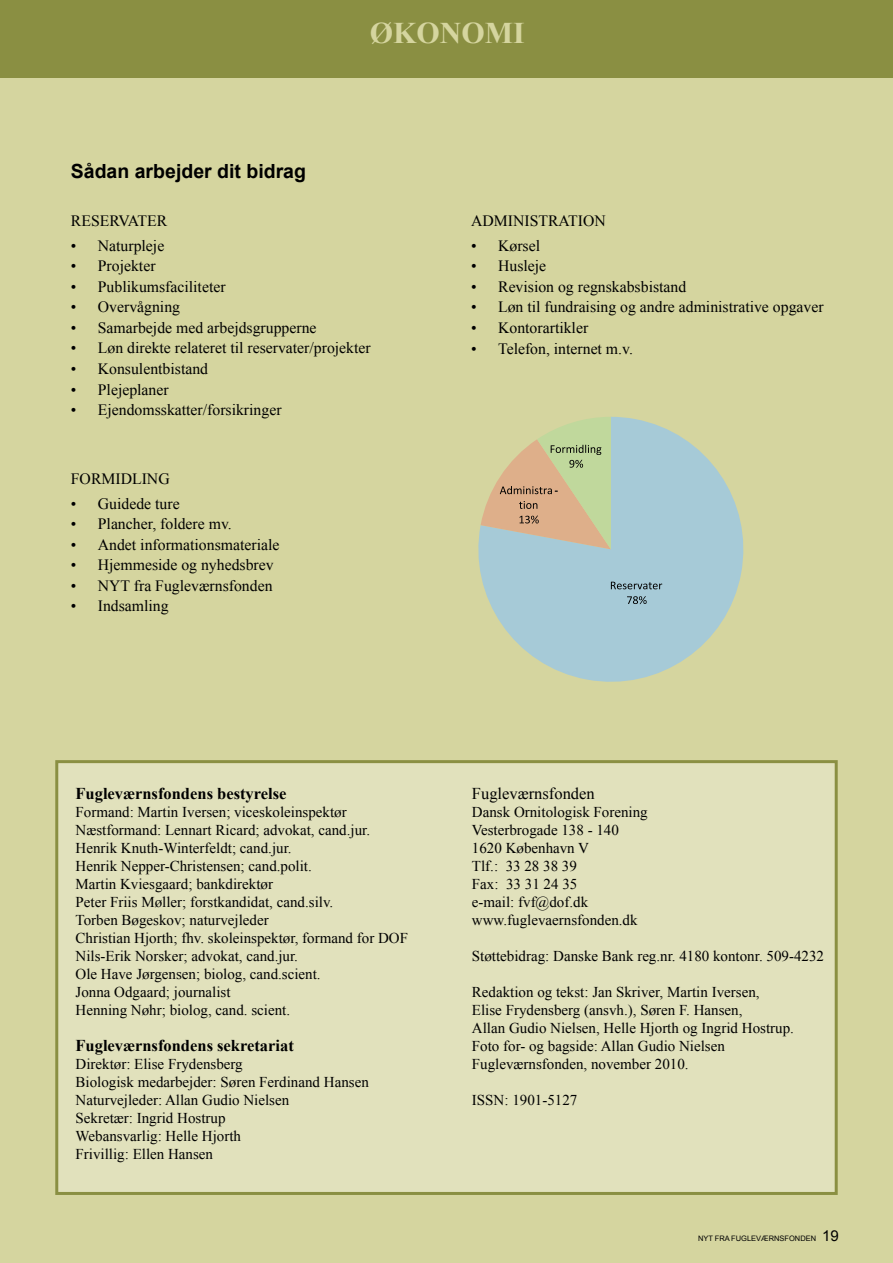
<style>
.page{position:relative;width:893px;height:1263px;background:#d5d59f}
.page>*{position:absolute;margin:0;border:0;box-sizing:border-box;transform-origin:0 0}
.t1{font:700 30px "Times New Roman";color:#d5d59f}
.t2{font:700 19.5px "Arial";color:#000}
.t3{font:700 16.5px "Times New Roman";color:#000}
.t4{font:16.5px "Times New Roman";color:#000}
.t5{font:15.75px "Times New Roman";color:#000}
.t6{font:15px/18px "Times New Roman";color:#000}
.t7{font:7.5px "Arial";color:#000}
.s1{font-size:15px}
</style>
<div class="page">
<div style="left:55px;top:760px;width:783px;height:435px;background:#e1e1bc;border:3px solid #8a8f42"></div>
<div style="left:0;top:0;width:893px;height:78px;background:#8a8f42"></div>
<svg style="left:478px;top:417px;width:265px;height:265px;fill:#a6cad7"></svg>
<svg style="left:611px;top:582px;width:51px;height:7px"></svg>
<svg style="left:627px;top:596px;width:20px;height:8px"></svg>
<svg style="left:481px;top:417px;width:130px;height:132px"></svg>
<h1 class="t1" style="left:370px;top:12px;width:157px">ØKONOMI</h1>
<h2 class="t2" style="left:71px;top:158px;width:237px">Sådan arbejder dit bidrag</h2>
<p class="t5" style="left:71px;top:210px;width:98px">RESERVATER</p>
<p class="t5" style="left:71px;top:235px;width:95px">• Naturpleje</p>
<p class="t5" style="left:71px;top:255px;width:86px">• Projekter</p>
<p class="t5" style="left:71px;top:276px;width:156px">• Publikumsfaciliteter</p>
<p class="t5" style="left:71px;top:296px;width:111px">• Overvågning</p>
<p class="t5" style="left:71px;top:317px;width:247px">• Samarbejde med arbejdsgrupperne</p>
<p class="t5" style="left:71px;top:338px;width:301px">• Løn direkte relateret til reservater/projekter</p>
<p class="t5" style="left:71px;top:358px;width:139px">• Konsulentbistand</p>
<p class="t5" style="left:71px;top:379px;width:99px">• Plejeplaner</p>
<p class="t5" style="left:71px;top:399px;width:212px">• Ejendomsskatter/forsikringer</p>
<p class="t5" style="left:71px;top:468px;width:100px">FORMIDLING</p>
<p class="t5" style="left:71px;top:493px;width:110px">• Guidede ture</p>
<p class="t5" style="left:71px;top:513px;width:162px">• Plancher, foldere mv.</p>
<p class="t5" style="left:71px;top:534px;width:210px">• Andet informationsmateriale</p>
<p class="t5" style="left:71px;top:554px;width:204px">• Hjemmeside og nyhedsbrev</p>
<p class="t5" style="left:71px;top:575px;width:203px">• NYT fra Fugleværnsfonden</p>
<p class="t5" style="left:71px;top:595px;width:99px">• Indsamling</p>
<p class="t5" style="left:471px;top:210px;width:136px">ADMINISTRATION</p>
<p class="t5" style="left:471px;top:235px;width:70px">• Kørsel</p>
<p class="t5" style="left:471px;top:255px;width:77px">• Husleje</p>
<p class="t5" style="left:471px;top:276px;width:217px">• Revision og regnskabsbistand</p>
<p class="t5" style="left:471px;top:297px;width:354px">• Løn til fundraising og andre administrative opgaver</p>
<p class="t5" style="left:471px;top:317px;width:119px">• Kontorartikler</p>
<p class="t5" style="left:471px;top:338px;width:163px">• Telefon, internet m.v.</p>
<p class="t3" style="left:76px;top:782px;width:212px">Fugleværnsfondens bestyrelse</p>
<p class="t6" style="left:76px;top:802px;width:334px">Formand: Martin Iversen; viceskoleinspektør Næstformand: Lennart Ricard; advokat, cand.jur.<br>Henrik Knuth-Winterfeldt; cand.jur.<br>Henrik Nepper-Christensen; cand.polit.<br>Martin Kviesgaard; bankdirektør<br>Peter Friis Møller; forstkandidat, cand.silv.<br>Torben Bøgeskov; naturvejleder<br>Christian Hjorth; fhv. skoleinspektør, formand for DOF Nils-Erik Norsker; advokat, cand.jur.<br>Ole Have Jørgensen; biolog, cand.scient.<br>Jonna Odgaard; journalist<br>Henning Nøhr; biolog, cand. scient.</p>
<p class="t3" style="left:76px;top:1034px;width:220px">Fugleværnsfondens sekretariat</p>
<p class="t6" style="left:76px;top:1054px;width:295px">Direktør: Elise Frydensberg<br>Biologisk medarbejder: Søren Ferdinand Hansen<br>Naturvejleder: Allan Gudio Nielsen<br>Sekretær: Ingrid Hostrup<br>Webansvarlig: Helle Hjorth<br>Frivillig: Ellen Hansen</p>
<p class="t4" style="left:472px;top:782px;width:124px">Fugleværnsfonden</p>
<p class="t6" style="left:472px;top:803px;width:177px">Dansk Ornitologisk Forening<br>Vesterbrogade 138 - 140<br>1620 København V<br>Tlf.: 33 28 38 39<br>Fax: 33 31 24 35<br>e-mail: fvf@dof.dk www.fuglevaernsfonden.dk</p>
<p class="t6" style="left:472px;top:947px;width:354px">Støttebidrag: Danske Bank reg.nr. 4180 kontonr. 509-4232</p>
<p class="t6" style="left:472px;top:983px;width:324px">Redaktion og tekst: Jan Skriver, Martin Iversen,<br>Elise Frydensberg (ansvh.), Søren F. Hansen,<br>Allan Gudio Nielsen, Helle Hjorth og Ingrid Hostrup.<br>Foto for- og bagside: Allan Gudio Nielsen Fugleværnsfonden, november 2010.</p>
<p class="t6" style="left:472px;top:1091px;width:107px">ISSN: 1901-5127</p>
<p class="t7" style="left:698px;top:1234px;width:142px">NYT FRA FUGLEVÆRNSFONDEN <span class="s1">19</span></p>
</div>
